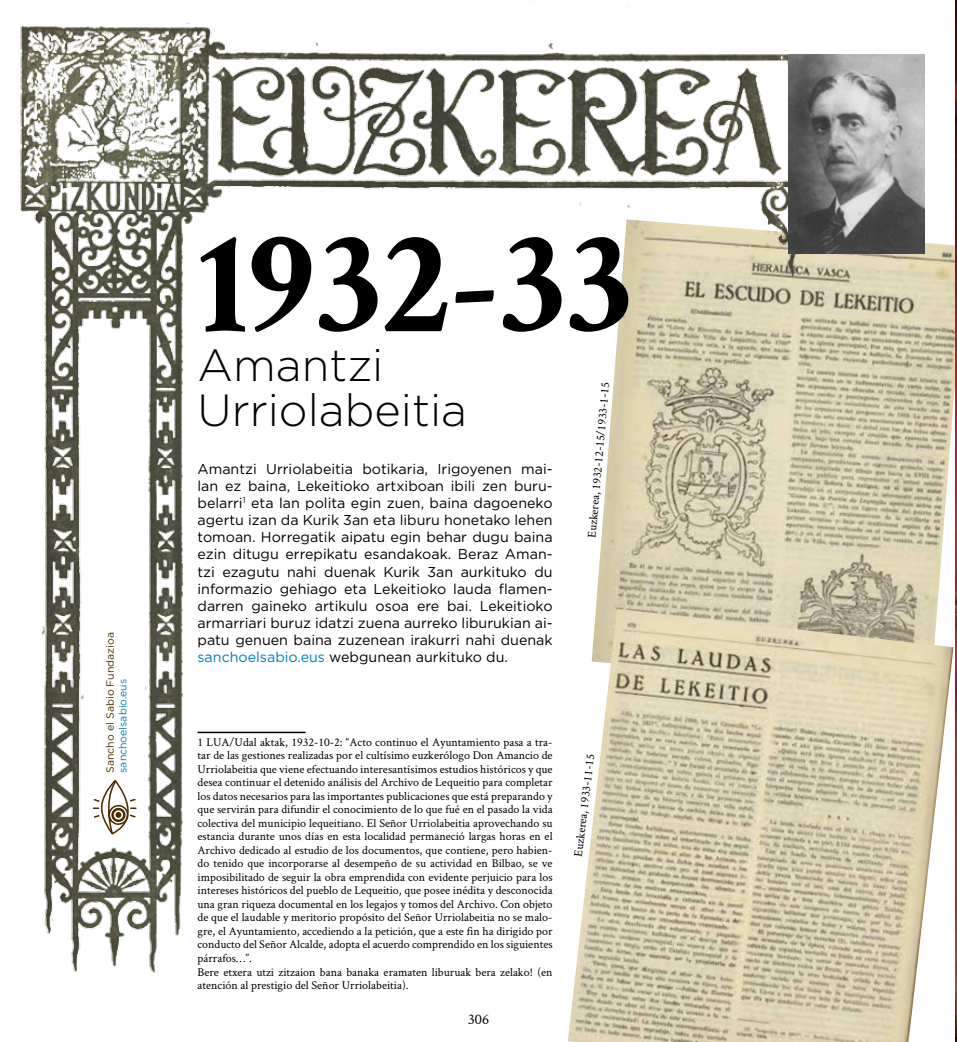
<style>
.page{position:relative;width:957px;height:1042px;background:#fff}
.page>*{position:absolute;margin:0;border:0;box-sizing:border-box;transform-origin:0 0}
.t1{font:700 150px "Crimson Text";color:#000}
.t2{font:300 45px/45px "Gotham";color:#000}
.t3{font:15px "Crimson Text";color:#000}
.t4{font:14.25px/17.1px "Gotham";color:#000;text-align:justify}
.t5{font:12px/13.5px "Crimson Text";color:#000}
.t6{font:10.5px "Gotham";color:#4b2c00}
.t7{font:10.5px "Gotham";color:#007ec6}
.s1{color:#007ec6}
</style>
<div class="page">
<img style="left:820px;top:219px;width:136px;height:469px">
<img style="left:20px;top:0;width:800px;height:974px">
<img style="left:568px;top:609px;width:385px;height:433px">
<img style="left:788px;top:54px;width:136px;height:200px">
<img style="left:956px;top:0;width:1px;height:1042px">
<hr style="left:197px;top:732px;width:108px;height:1px;background:#000">
<svg style="left:92px;top:779px;width:54px;height:57px"></svg>
<p class="t6" style="left:103px;top:773px;width:142px;rotate:-90deg">Sancho el Sabio Fundazioa</p>
<p class="t7" style="left:116px;top:773px;width:95px;rotate:-90deg">sanchoelsabio.eus</p>
<h1 class="t1" style="left:197px;top:192px;width:436px">1932-33</h1>
<h2 class="t2" style="left:197px;top:342px;width:271px">Amantzi<br>Urriolabeitia</h2>
<p class="t4" style="left:197px;top:460px;width:357px">Amantzi Urriolabeitia botikaria, Irigoyenen mai&shy;lan ez baina, Lekeitioko artxiboan ibili zen buru&shy;belarri<sup>1</sup> eta lan polita egin zuen, baina dagoeneko agertu izan da Kurik 3an eta liburu honetako lehen tomoan. Horregatik aipatu egin behar dugu baina ezin ditugu errepikatu esandakoak. Beraz Aman&shy;tzi ezagutu nahi duenak Kurik 3an aurkituko du informazio gehiago eta Lekeitioko lauda flamen&shy;darren gaineko artikulu osoa ere bai. Lekeitioko armarriari buruz idatzi zuena aurreko liburukian ai&shy;patu genuen baina zuzenean irakurri nahi duenak <span class="s1">sanchoelsabio.eus</span> webgunean aurkituko du.</p>
<p class="t5" style="left:584px;top:537px;width:158px;rotate:-85deg">Euzkerea, 1932-12-15/1933-1-15</p>
<p class="t5" style="left:197px;top:735px;width:357px">1 LUA/Udal aktak, 1932-10-2: “Acto continuo el Ayuntamiento pasa a tra&shy;tar de las gestiones realizadas por el cultísimo euzkerólogo Don Amancio de Urriolabeitia que viene efectuando interesantísimos estudios históricos y que desea continuar el detenido análisis del Archivo de Lequeitio para completar los datos necesarios para las importantes publicaciones que está preparando y que servirán para difundir el conocimiento de lo que fué en el pasado la vida colectiva del municipio lequeitiano. El Señor Urriolabeitia aprovechando su estancia durante unos días en esta localidad permaneció largas horas en el Archivo dedicado al estudio de los documentos, que contiene, pero habien&shy;do tenido que incorporarse al desempeño de su actividad en Bilbao, se ve imposibilitado de seguir la obra emprendida con evidente perjuicio para los intereses históricos del pueblo de Lequeitio, que posee inédita y desconocida una gran riqueza documental en los legajos y tomos del Archivo. Con objeto de que el laudable y meritorio propósito del Señor Urriolabeitia no se malo&shy;gre, el Ayuntamiento, accediendo a la petición, que a este fin ha dirigido por conducto del Señor Alcalde, adopta el acuerdo comprendido en los siguientes párrafos…”.<br>Bere etxera utzi zitzaion bana banaka eramaten liburuak bera zelako! (en atención al prestigio del Señor Urriolabeitia).</p>
<p class="t3" style="left:468px;top:1009px;width:23px">306</p>
<p class="t5" style="left:571px;top:855px;width:104px;rotate:-83deg">Euzkerea, 1933-11-15</p>
</div>
